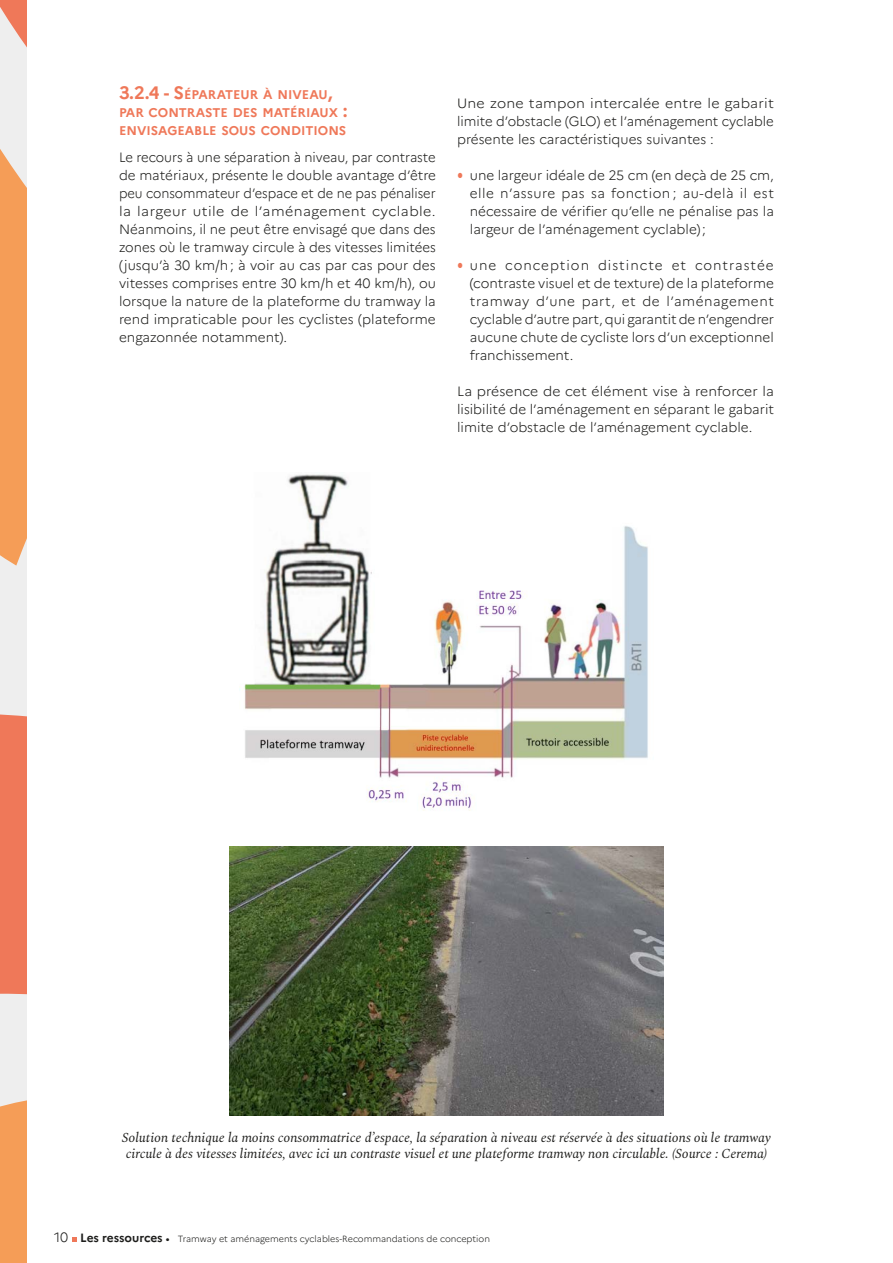
<style>
.page{position:relative;width:893px;height:1263px;background:#fff}
.page>*{position:absolute;margin:0;border:0;box-sizing:border-box;transform-origin:0 0}
.TEXTE{font:300 13.5px/18px "Marianne";color:#1d1d1b;text-align:justify}
.legende{font:italic 13.5px/16.2px "Spectral";color:#1d1d1b}
.TEXTE-2{font:300 13.5px/18px "Marianne";color:#1d1d1b;text-align:justify;scale:1.05 1}
.t1{font:700 12.6px/18px "Marianne";color:#ef7859}
.t2{font:300 9px "Marianne";color:#1d1d1b}
.s1{font-size:18px}
.s2{font-family:"Arial Narrow";font-weight:400;font-size:21px;color:#ef7859}
.s3{font-size:13.5px}
.s4{font-weight:700;font-size:12px}
.s5{font-weight:700}
</style>
<div class="page">
<svg style="left:72px;top:1238px;width:4px;height:4px"></svg>
<div style="left:0;top:0;width:27px;height:1263px;background:#eee"></div>
<svg style="left:0;top:714px;width:27px;height:549px"></svg>
<svg style="left:0;top:0;width:27px;height:566px"></svg>
<img style="left:244px;top:474px;width:404px;height:337px">
<img style="left:230px;top:846px;width:433px;height:269px">
<p class="t1" style="left:119px;top:85px;width:230px"><span class="s1">3.2.4 - S</span>ÉPARATEUR À NIVEAU<span class="s1">,<br></span>PAR CONTRASTE DES MATÉRIAUX <span class="s1">:<br></span>ENVISAGEABLE SOUS CONDITIONS</p>
<p class="TEXTE" style="left:119px;top:148px;width:318px">Le recours à une séparation à niveau, par contraste de matériaux, présente le double avantage d’être peu consommateur d’espace et de ne pas pénaliser la largeur utile de l’aménagement cyclable.<br>Néanmoins, il ne peut être envisagé que dans des zones où le tramway circule à des vitesses limitées (jusqu’à 30 km/h; à voir au cas par cas pour des vitesses comprises entre 30 km/h et 40 km/h), ou lorsque la nature de la plateforme du tramway la rend impraticable pour les cyclistes (plateforme engazonnée notamment).</p>
<p class="TEXTE-2" style="left:457px;top:94px;width:303px">Une zone tampon intercalée entre le gabarit limite d’obstacle (GLO) et l’aménagement cyclable présente les caractéristiques suivantes :</p>
<p class="TEXTE" style="left:470px;top:166px;width:306px;text-indent:-13px"><span class="s2">•</span> une largeur idéale de 25 cm (en deçà de 25 cm, elle n’assure pas sa fonction ; au-delà il est nécessaire de vérifier qu’elle ne pénalise pas la largeur de l’aménagement cyclable);</p>
<p class="TEXTE" style="left:470px;top:256px;width:306px;text-indent:-13px"><span class="s2">•</span> une conception distincte et contrastée (contraste visuel et de texture) de la plateforme tramway d’une part, et de l’aménagement cyclable d’autre part, qui garantit de n’engendrer aucune chute de cycliste lors d’un exceptionnel franchissement.</p>
<p class="TEXTE" style="left:457px;top:382px;width:318px">La présence de cet élément vise à renforcer la lisibilité de l’aménagement en séparant le gabarit limite d’obstacle de l’aménagement cyclable.</p>
<p class="legende" style="left:122px;top:1128px;width:650px">Solution technique la moins consommatrice d’espace, la séparation à niveau est réservée à des situations où le tramway circule à des vitesses limitées, avec ici un contraste visuel et une plateforme tramway non circulable. (Source : Cerema)</p>
<p class="t2" style="left:54px;top:1233px;width:437px"><span class="s3">10</span> <span class="s4">Les ressources</span> <span class="s5">•</span> Tramway et aménagements cyclables-Recommandations de conception</p>
</div>
